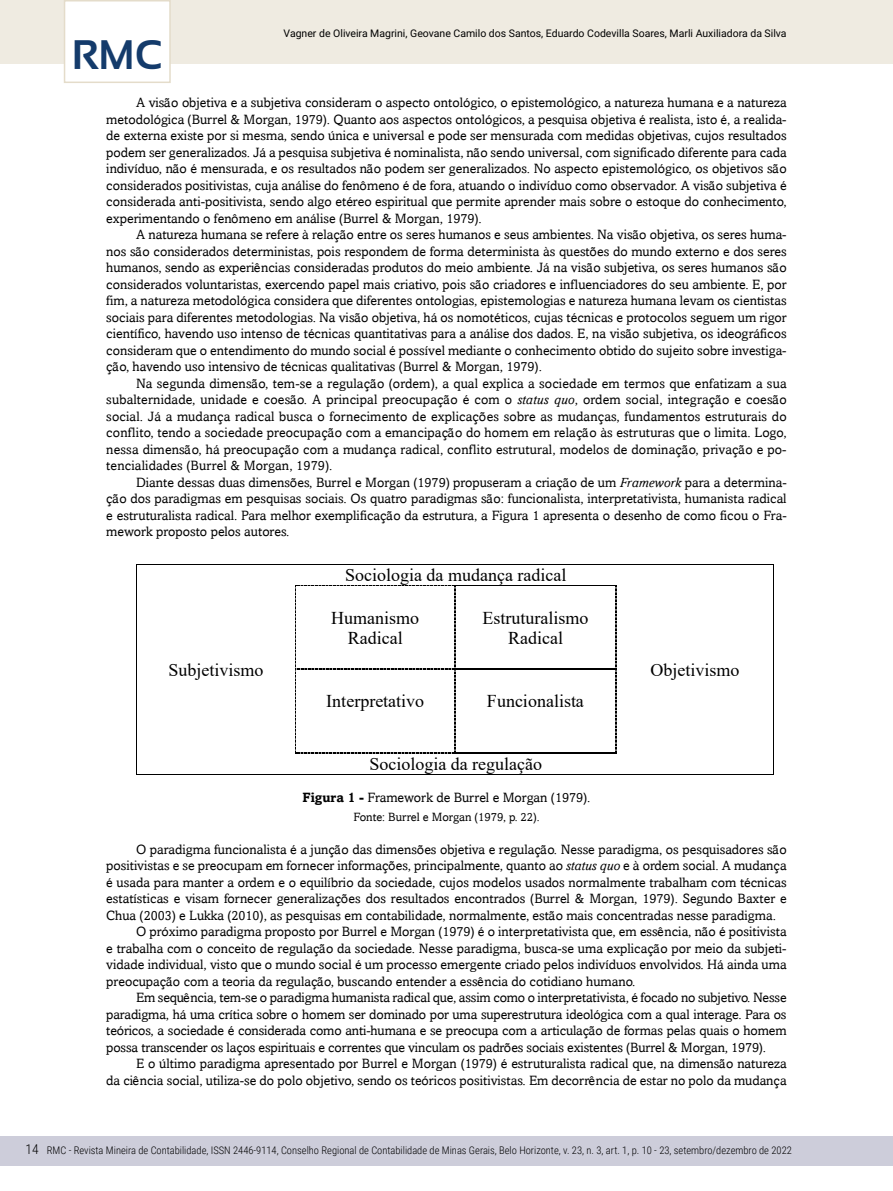
<style>
.page{position:relative;width:893px;height:1191px;background:#fff}
.page>*{position:absolute;margin:0;border:0;box-sizing:border-box;transform-origin:0 0}
.t1{font:700 41.25px "Sansation";color:#143b6b}
.t2{font:18px/20.7px "Times New Roman";color:#000;text-align:center}
.t3{font:13.5px/16.5px "Amasis";color:#000;text-align:justify}
.t4{font:300 13.5px "Roboto Condensed";color:#000}
.t5{font:12px "Amasis";color:#000}
.t6{font:300 10.5px "Roboto Condensed";color:#000}
.t7{font:10.5px "Roboto";color:#000}
.s1{font-style:italic}
.s2{font-weight:700}
</style>
<div class="page">
<div style="left:0;top:1135px;width:893px;height:30px;background:#cdcdda"></div>
<div style="left:0;top:0;width:893px;height:64px;background:#efebe1"></div>
<div style="left:64px;top:0;width:107px;height:83px;background:#fff;border:2px solid #e4dcca"></div>
<hr style="left:137px;top:564px;width:158px;height:1px;background:#000">
<hr style="left:296px;top:564px;width:320px;height:1px;background:#000">
<hr style="left:617px;top:564px;width:156px;height:1px;background:#000">
<svg style="left:136px;top:564px;width:1px;height:22px"></svg>
<svg style="left:773px;top:564px;width:1px;height:22px"></svg>
<hr style="left:136px;top:586px;width:1px;height:83px;background:#000">
<hr style="left:773px;top:586px;width:1px;height:83px;background:#000">
<hr style="left:136px;top:669px;width:1px;height:83px;background:#000">
<hr style="left:773px;top:669px;width:1px;height:83px;background:#000">
<svg style="left:295px;top:585px;width:322px;height:168px"></svg>
<svg style="left:136px;top:752px;width:1px;height:23px"></svg>
<hr style="left:137px;top:774px;width:158px;height:1px;background:#000">
<hr style="left:295px;top:774px;width:321px;height:1px;background:#000">
<hr style="left:616px;top:774px;width:157px;height:1px;background:#000">
<svg style="left:773px;top:752px;width:1px;height:23px"></svg>
<h1 class="t1" style="left:72px;top:32px;width:92px">RMC</h1>
<p class="t7" style="left:284px;top:26px;width:505px">Vagner de Oliveira Magrini, Geovane Camilo dos Santos, Eduardo Codevilla Soares, Marli Auxiliadora da Silva</p>
<p class="t3" style="left:106px;top:94px;width:682px;text-indent:30px">A visão objetiva e a subjetiva consideram o aspecto ontológico, o epistemológico, a natureza humana e a natureza metodológica (Burrel &amp; Morgan, 1979). Quanto aos aspectos ontológicos, a pesquisa objetiva é realista, isto é, a realida&shy;de externa existe por si mesma, sendo única e universal e pode ser mensurada com medidas objetivas, cujos resultados podem ser generalizados. Já a pesquisa subjetiva é nominalista, não sendo universal, com significado diferente para cada indivíduo, não é mensurada, e os resultados não podem ser generalizados. No aspecto epistemológico, os objetivos são considerados positivistas, cuja análise do fenômeno é de fora, atuando o indivíduo como observador. A visão subjetiva é considerada anti-positivista, sendo algo etéreo espiritual que permite aprender mais sobre o estoque do conhecimento, experimentando o fenômeno em análise (Burrel &amp; Morgan, 1979).</p>
<p class="t3" style="left:106px;top:226px;width:682px;text-indent:30px">A natureza humana se refere à relação entre os seres humanos e seus ambientes. Na visão objetiva, os seres huma&shy;nos são considerados deterministas, pois respondem de forma determinista às questões do mundo externo e dos seres humanos, sendo as experiências consideradas produtos do meio ambiente. Já na visão subjetiva, os seres humanos são considerados voluntaristas, exercendo papel mais criativo, pois são criadores e influenciadores do seu ambiente. E, por fim, a natureza metodológica considera que diferentes ontologias, epistemologias e natureza humana levam os cientistas sociais para diferentes metodologias. Na visão objetiva, há os nomotéticos, cujas técnicas e protocolos seguem um rigor científico, havendo uso intenso de técnicas quantitativas para a análise dos dados. E, na visão subjetiva, os ideográficos consideram que o entendimento do mundo social é possível mediante o conhecimento obtido do sujeito sobre investiga&shy;ção, havendo uso intensivo de técnicas qualitativas (Burrel &amp; Morgan, 1979).</p>
<p class="t3" style="left:106px;top:375px;width:682px;text-indent:30px">Na segunda dimensão, tem-se a regulação (ordem), a qual explica a sociedade em termos que enfatizam a sua subalternidade, unidade e coesão. A principal preocupação é com o <span class="s1">status quo</span>, ordem social, integração e coesão social. Já a mudança radical busca o fornecimento de explicações sobre as mudanças, fundamentos estruturais do conflito, tendo a sociedade preocupação com a emancipação do homem em relação às estruturas que o limita. Logo, nessa dimensão, há preocupação com a mudança radical, conflito estrutural, modelos de dominação, privação e po&shy;tencialidades (Burrel &amp; Morgan, 1979).</p>
<p class="t3" style="left:106px;top:474px;width:682px;text-indent:30px">Diante dessas duas dimensões, Burrel e Morgan (1979) propuseram a criação de um <span class="s1">Framework</span> para a determina&shy;ção dos paradigmas em pesquisas sociais. Os quatro paradigmas são: funcionalista, interpretativista, humanista radical e estruturalista radical. Para melhor exemplificação da estrutura, a Figura 1 apresenta o desenho de como ficou o Fra&shy;mework proposto pelos autores.</p>
<h2 class="t2" style="left:345px;top:564px;width:223px">Sociologia da mudança radical</h2>
<h2 class="t2" style="left:168px;top:659px;width:97px">Subjetivismo</h2>
<h2 class="t2" style="left:331px;top:606px;width:90px">Humanismo<br>Radical</h2>
<h2 class="t2" style="left:482px;top:606px;width:108px">Estruturalismo<br>Radical</h2>
<h2 class="t2" style="left:326px;top:690px;width:99px">Interpretativo</h2>
<h2 class="t2" style="left:487px;top:690px;width:98px">Funcionalista</h2>
<h2 class="t2" style="left:650px;top:659px;width:91px">Objetivismo</h2>
<h2 class="t2" style="left:369px;top:753px;width:174px">Sociologia da regulação</h2>
<p class="t3" style="left:303px;top:789px;width:289px"><span class="s2">Figura 1 -</span> Framework de Burrel e Morgan (1979).</p>
<p class="t5" style="left:353px;top:810px;width:188px">Fonte: Burrel e Morgan (1979, p. 22).</p>
<p class="t3" style="left:136px;top:841px;width:652px">O paradigma funcionalista é a junção das dimensões objetiva e regulação. Nesse paradigma, os pesquisadores são</p>
<p class="t3" style="left:106px;top:857px;width:682px">positivistas e se preocupam em fornecer informações, principalmente, quanto ao <span class="s1">status quo</span> e à ordem social. A mudança</p>
<p class="t3" style="left:106px;top:874px;width:682px">é usada para manter a ordem e o equilíbrio da sociedade, cujos modelos usados normalmente trabalham com técnicas</p>
<p class="t3" style="left:106px;top:890px;width:682px">estatísticas e visam fornecer generalizações dos resultados encontrados (Burrel &amp; Morgan, 1979). Segundo Baxter e</p>
<p class="t3" style="left:106px;top:907px;width:671px">Chua (2003) e Lukka (2010), as pesquisas em contabilidade, normalmente, estão mais concentradas nesse paradigma.</p>
<p class="t3" style="left:136px;top:923px;width:652px">O próximo paradigma proposto por Burrel e Morgan (1979) é o interpretativista que, em essência, não é positivista</p>
<p class="t3" style="left:106px;top:940px;width:682px">e trabalha com o conceito de regulação da sociedade. Nesse paradigma, busca-se uma explicação por meio da subjeti-</p>
<p class="t3" style="left:106px;top:956px;width:682px">vidade individual, visto que o mundo social é um processo emergente criado pelos indivíduos envolvidos. Há ainda uma</p>
<p class="t3" style="left:106px;top:973px;width:530px">preocupação com a teoria da regulação, buscando entender a essência do cotidiano humano.</p>
<p class="t3" style="left:136px;top:989px;width:652px">Em sequência, tem-se o paradigma humanista radical que, assim como o interpretativista, é focado no subjetivo. Nesse</p>
<p class="t3" style="left:106px;top:1006px;width:682px">paradigma, há uma crítica sobre o homem ser dominado por uma superestrutura ideológica com a qual interage. Para os</p>
<p class="t3" style="left:106px;top:1022px;width:682px">teóricos, a sociedade é considerada como anti-humana e se preocupa com a articulação de formas pelas quais o homem</p>
<p class="t3" style="left:106px;top:1039px;width:661px">possa transcender os laços espirituais e correntes que vinculam os padrões sociais existentes (Burrel &amp; Morgan, 1979).</p>
<p class="t3" style="left:136px;top:1055px;width:652px">E o último paradigma apresentado por Burrel e Morgan (1979) é estruturalista radical que, na dimensão natureza</p>
<p class="t3" style="left:106px;top:1072px;width:682px">da ciência social, utiliza-se do polo objetivo, sendo os teóricos positivistas. Em decorrência de estar no polo da mudança</p>
<p class="t4" style="left:26px;top:1140px;width:15px">14</p>
<p class="t6" style="left:47px;top:1143px;width:747px">RMC - Revista Mineira de Contabilidade, ISSN 2446-9114, Conselho Regional de Contabilidade de Minas Gerais, Belo Horizonte, v. 23, n. 3, art. 1, p. 10 - 23, setembro/dezembro de 2022</p>
</div>
